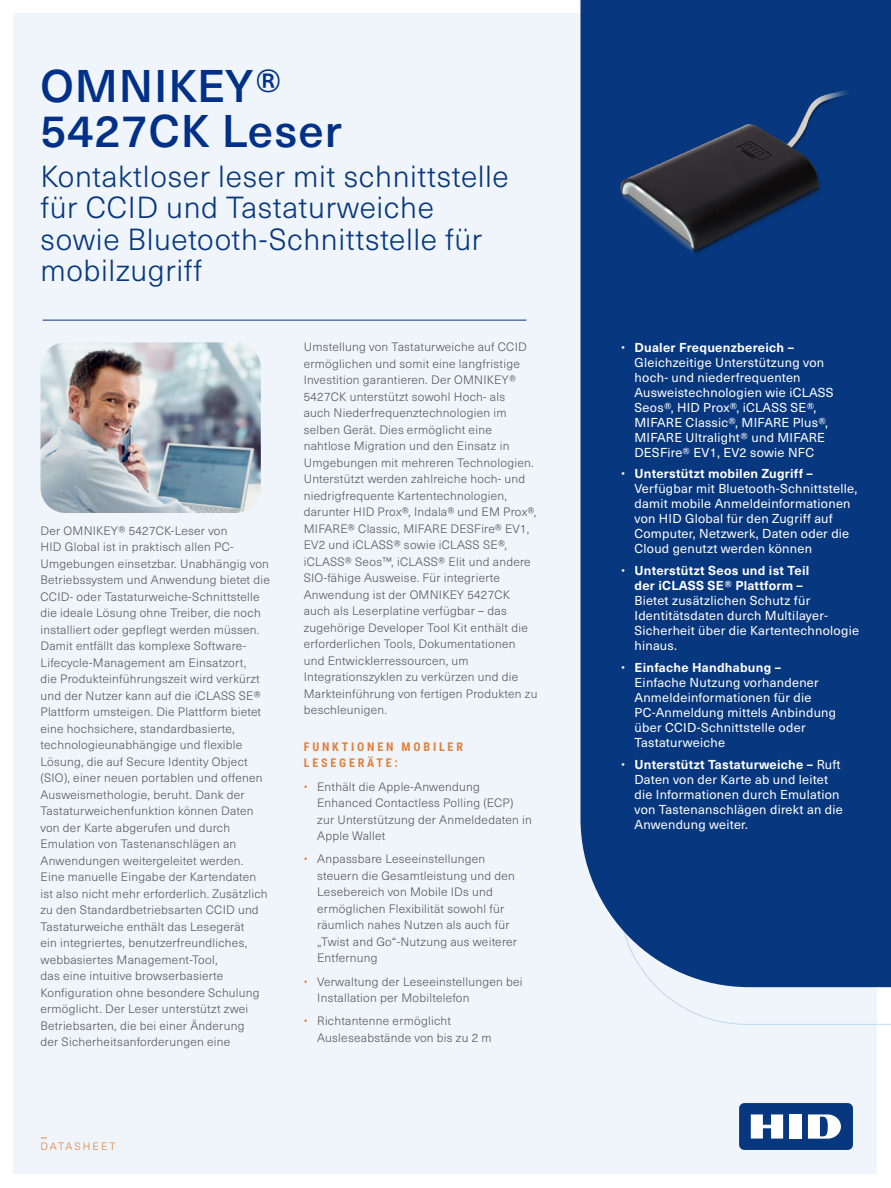
<style>
.page{position:relative;width:891px;height:1188px;background:#fff}
.page>*{position:absolute;margin:0;border:0;box-sizing:border-box;transform-origin:0 0}
.ds_1st_page_large_to{font:500 45px/45px "Neue Haas Unica Pro";letter-spacing:.02em;color:#003087}
.ds_1st_page_section{font:300 30px/31.5px "Neue Haas Unica Pro";letter-spacing:.02em;color:#07377e}
.t1{font:100 25.5px "Neue Haas Unica Pro";color:#e2813c}
.t2{font:12.75px/15px "Neue Haas Unica Pro";letter-spacing:.02em;color:#fff}
.ds_main_body{font:300 12px/16.5px "Neue Haas Unica Pro";letter-spacing:.02em;color:#58595b}
.ds_bullet_list_conde{font:300 12px/16.5px "Neue Haas Unica Pro";letter-spacing:.02em;color:#58595b}
.ds_small_section_sub{font:700 12px/16.5px "Roboto Condensed";letter-spacing:.235em;color:#e2813c}
.t3{font:300 10.5px "Neue Haas Unica Pro";letter-spacing:.185em;color:#e2813c}
.s1{color:#e2813c}
.s2{font-weight:300}
.s3{font-weight:700}
</style>
<div class="page">
<div style="left:14px;top:14px;width:864px;height:1160px;background:#eff5fb"></div>
<div style="left:580px;top:0;width:311px;height:987px;background:#07377e"></div>
<div style="left:739px;top:1103px;width:114px;height:47px;background:#07377e;border-radius:5px"></div>
<div style="left:790px;top:1114px;width:12px;height:25px;background:#fff"></div>
<svg style="left:751px;top:1114px;width:32px;height:25px"></svg>
<svg style="left:808px;top:1114px;width:33px;height:25px"></svg>
<hr style="left:43px;top:320px;width:484px;height:1px;background:#07377e">
<img style="left:580px;top:81px;width:290px;height:206px">
<img style="left:40px;top:342px;width:221px;height:171px">
<h1 class="ds_1st_page_large_to" style="left:40px;top:64px;width:303px">OMNIKEY®<br>5427CK Leser</h1>
<h2 class="ds_1st_page_section" style="left:40px;top:161px;width:470px">Kontaktloser leser mit schnittstelle für CCID und Tastaturweiche sowie Bluetooth-Schnittstelle für mobilzugriff</h2>
<p class="ds_main_body" style="left:40px;top:523px;width:231px">Der OMNIKEY® 5427CK-Leser von<br>HID Global ist in praktisch allen PC-Umgebungen einsetzbar. Unabhängig von Betriebssystem und Anwendung bietet die CCID- oder Tastaturweiche-Schnittstelle die ideale Lösung ohne Treiber, die noch installiert oder gepflegt werden müssen.<br>Damit entfällt das komplexe Software-Lifecycle-Management am Einsatzort,<br>die Produkteinführungszeit wird verkürzt und der Nutzer kann auf die iCLASS SE® Plattform umsteigen. Die Plattform bietet eine hochsichere, standardbasierte, technologieunabhängige und flexible Lösung, die auf Secure Identity Object (SIO), einer neuen portablen und offenen Ausweismethologie, beruht. Dank der Tastaturweichenfunktion können Daten von der Karte abgerufen und durch Emulation von Tastenanschlägen an Anwendungen weitergeleitet werden.<br>Eine manuelle Eingabe der Kartendaten ist also nicht mehr erforderlich. Zusätzlich zu den Standardbetriebsarten CCID und Tastaturweiche enthält das Lesegerät<br>ein integriertes, benutzerfreundliches, webbasiertes Management-Tool,<br>das eine intuitive browserbasierte Konfiguration ohne besondere Schulung ermöglicht. Der Leser unterstützt zwei Betriebsarten, die bei einer Änderung<br>der Sicherheitsanforderungen eine</p>
<p class="ds_main_body" style="left:304px;top:339px;width:235px">Umstellung von Tastaturweiche auf CCID ermöglichen und somit eine langfristige Investition garantieren. Der OMNIKEY® 5427CK unterstützt sowohl Hoch- als<br>auch Niederfrequenztechnologien im selben Gerät. Dies ermöglicht eine nahtlose Migration und den Einsatz in Umgebungen mit mehreren Technologien.<br>Unterstützt werden zahlreiche hoch- und niedrigfrequente Kartentechnologien, darunter HID Prox®, Indala® und EM Prox®, MIFARE® Classic, MIFARE DESFire® EV1, EV2 und iCLASS® sowie iCLASS SE®, iCLASS® Seos™, iCLASS® Elit und andere SIO-fähige Ausweise. Für integrierte Anwendung ist der OMNIKEY 5427CK auch als Leserplatine verfügbar – das zugehörige Developer Tool Kit enthält die erforderlichen Tools, Dokumentationen und Entwicklerressourcen, um Integrationszyklen zu verkürzen und die Markteinführung von fertigen Produkten zu beschleunigen.</p>
<h3 class="ds_small_section_sub" style="left:304px;top:738px;width:161px">FUNKTIONEN MOBILER<br>LESEGERÄTE:</h3>
<p class="ds_bullet_list_conde" style="left:317px;top:778px;width:216px;text-indent:-14px"><span class="s1">•</span> Enthält die Apple-Anwendung<br>Enhanced Contactless Polling (ECP) zur Unterstützung der Anmeldedaten in<br>Apple Wallet</p>
<p class="ds_bullet_list_conde" style="left:317px;top:851px;width:201px;text-indent:-14px"><span class="s1">•</span> Anpassbare Leseeinstellungen steuern die Gesamtleistung und den<br>Lesebereich von Mobile IDs und ermöglichen Flexibilität sowohl für räumlich nahes Nutzen als auch für „Twist and Go“-Nutzung aus weiterer<br>Entfernung</p>
<p class="ds_bullet_list_conde" style="left:317px;top:973px;width:207px;text-indent:-14px"><span class="s1">•</span> Verwaltung der Leseeinstellungen bei<br>Installation per Mobiltelefon</p>
<p class="ds_bullet_list_conde" style="left:317px;top:1013px;width:176px;text-indent:-14px"><span class="s1">•</span> Richtantenne ermöglicht<br>Ausleseabstände von bis zu 2 m</p>
<h3 class="t1" style="left:40px;top:1123px;width:9px">-</h3>
<p class="t3" style="left:40px;top:1140px;width:77px">DATASHEET</p>
<p class="t2" style="left:634px;top:340px;width:201px;text-indent:-14px"><span class="s2">•</span> <span class="s3">Dualer Frequenzbereich –<br></span>Gleichzeitige Unterstützung von hoch- und niederfrequenten<br>Ausweistechnologien wie iCLASS<br>Seos®, HID Prox®, iCLASS SE®,<br>MIFARE Classic®, MIFARE Plus®,<br>MIFARE Ultralight® und MIFARE<br>DESFire® EV1, EV2 sowie NFC</p>
<p class="t2" style="left:634px;top:467px;width:224px;text-indent:-14px"><span class="s2">•</span> <span class="s3">Unterstützt mobilen Zugriff – </span>Verfügbar mit Bluetooth-Schnittstelle, damit mobile Anmeldeinformationen von HID Global für den Zugriff auf Computer, Netzwerk, Daten oder die Cloud genutzt werden können</p>
<p class="t2" style="left:634px;top:563px;width:226px;text-indent:-14px"><span class="s2">•</span> <span class="s3">Unterstützt Seos und ist Teil<br>der iCLASS SE® Plattform –<br></span>Bietet zusätzlichen Schutz für<br>Identitätsdaten durch Multilayer-<br>Sicherheit über die Kartentechnologie hinaus.</p>
<p class="t2" style="left:634px;top:660px;width:203px;text-indent:-14px"><span class="s2">•</span> <span class="s3">Einfache Handhabung –<br></span>Einfache Nutzung vorhandener<br>Anmeldeinformationen für die<br>PC-Anmeldung mittels Anbindung über CCID-Schnittstelle oder<br>Tastaturweiche</p>
<p class="t2" style="left:635px;top:757px;width:210px;text-indent:-14px"><span class="s2">•</span> <span class="s3">Unterstützt Tastaturweiche –</span> Ruft<br>Daten von der Karte ab und leitet die Informationen durch Emulation von Tastenanschlägen direkt an die<br>Anwendung weiter.</p>
</div>
